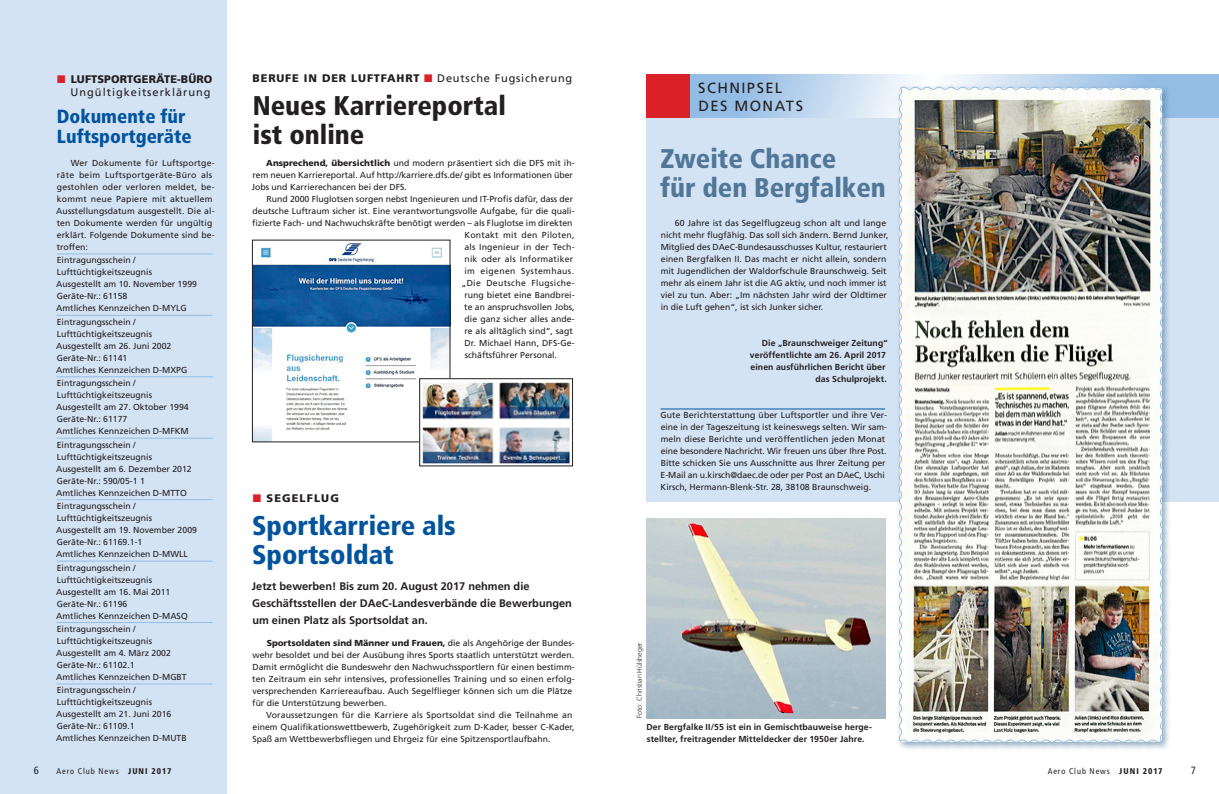
<style>
.page{position:relative;width:1219px;height:794px;background:#fff}
.page>*{position:absolute;margin:0;border:0;box-sizing:border-box;transform-origin:0 0}
.Head_M{font:900 condensed 27px/29px "Frutiger LT Com";color:#517798}
.Head_M-2{font:900 condensed 27px/29px "Frutiger LT Com";color:#231f20}
.Head_M-3{font:900 condensed 27px/29px "Frutiger LT Com";color:#01539e}
.Head_S_2-zeilig{font:900 condensed 19px/20px "Frutiger LT Com";color:#01539e}
.t1{font:14.7px/18px "Frutiger LT Com";letter-spacing:.095em;color:#231f20}
.Vorspann_L{font:700 11px/17px "Frutiger LT Com";color:#231f20}
.Dach_neu{font:11px/13.2px "Frutiger LT Com";letter-spacing:.09em;color:#231f20;text-align:right}
.Dach_neu-2{font:900 11px "Frutiger LT Com";letter-spacing:.075em;color:#231f20}
.Dach_neu-3{font:900 11px "Frutiger LT Com";letter-spacing:.1em;color:#231f20}
.t2{font:condensed 10.5px "Frutiger LT Com";color:#231f20}
._2_Copy_ohne{font:8.7px/12px "Frutiger LT Com";color:#231f20}
._1_Copy_mit_Anlauf{font:8.7px/12px "Frutiger LT Com";color:#231f20}
._2_Copy_ohne-2{font:8.7px/12px "Frutiger LT Com";letter-spacing:.02em;color:#231f20}
.Bildzeilen{font:700 8.7px/12px "Frutiger LT Com";letter-spacing:.01em;color:#231f20;text-align:right}
._2_Copy_ohne-3{font:8.7px "Frutiger LT Com";letter-spacing:.04em;color:#231f20}
._2_Copy_ohne-4{font:8.7px "Frutiger LT Com";letter-spacing:.025em;color:#231f20}
.t3{font:condensed 8.3px "Frutiger LT Com";letter-spacing:.11em;color:#231f20}
.Fotovermerk{font:300 7px "Frutiger LT Com";color:#231f20}
.s1{color:#da2128}
.s2{font-weight:900}
.s3{font-weight:400}
</style>
<div class="page">
<div style="left:0;top:0;width:227px;height:794px;background:#d4e3f4"></div>
<div style="left:646px;top:106px;width:573px;height:396px;background:#d4e3f4"></div>
<hr style="left:57px;top:254px;width:156px;height:1px;background:#93bde5">
<hr style="left:57px;top:315px;width:156px;height:1px;background:#93bde5">
<hr style="left:57px;top:376px;width:156px;height:1px;background:#93bde5">
<hr style="left:57px;top:438px;width:156px;height:1px;background:#93bde5">
<hr style="left:57px;top:499px;width:156px;height:1px;background:#93bde5">
<hr style="left:57px;top:561px;width:156px;height:1px;background:#93bde5">
<hr style="left:57px;top:622px;width:156px;height:1px;background:#93bde5">
<hr style="left:57px;top:683px;width:156px;height:1px;background:#93bde5">
<svg style="left:690px;top:74px;width:529px;height:44px;background:#b4d0ec"></svg>
<div style="left:646px;top:74px;width:44px;height:44px;background:#da2128"></div>
<hr style="left:660px;top:409px;width:225px;height:1px;background:#01539e">
<div style="left:896px;top:84px;width:276px;height:667px;background:#517798;opacity:.6"></div>
<img style="left:898px;top:86px;width:266px;height:657px">
<img style="left:646px;top:519px;width:239px;height:199px">
<img style="left:254px;top:243px;width:194px;height:197px">
<div style="left:252px;top:240px;width:198px;height:202px;border:1px solid #231f20"></div>
<img style="left:422px;top:380px;width:149px;height:84px">
<div style="left:420px;top:378px;width:153px;height:88px;border:1px solid #231f20"></div>
<p class="Dach_neu" style="left:57px;top:72px;width:157px"><span class="s1">■</span> <span class="s2">LUFTSPORTGERÄTE-BÜRO<br></span>Ungültigkeitserklärung</p>
<p class="Head_S_2-zeilig" style="left:57px;top:106px;width:136px">Dokumente für<br>Luftsportgeräte</p>
<p class="_2_Copy_ohne-2" style="left:56px;top:157px;width:160px;text-indent:15px">Wer Dokumente für Luftsportge&shy;räte beim Luftsportgeräte-Büro als gestohlen oder verloren meldet, be&shy;kommt neue Papiere mit aktuellem<br>Ausstellungsdatum ausgestellt. Die al&shy;ten Dokumente werden für ungültig erklärt. Folgende Dokumente sind be&shy;troffen:</p>
<p class="_2_Copy_ohne" style="left:56px;top:254px;width:142px">Eintragungsschein /<br>Lufttüchtigkeitszeugnis<br>Ausgestellt am 10. November 1999<br>Geräte-Nr.: 61158<br>Amtliches Kennzeichen D-MYLG</p>
<p class="_2_Copy_ohne" style="left:56px;top:316px;width:132px">Eintragungsschein /<br>Lufttüchtigkeitszeugnis<br>Ausgestellt am 26. Juni 2002<br>Geräte-Nr.: 61141<br>Amtliches Kennzeichen D-MXPG</p>
<p class="_2_Copy_ohne" style="left:56px;top:377px;width:134px">Eintragungsschein /<br>Lufttüchtigkeitszeugnis<br>Ausgestellt am 27. Oktober 1994<br>Geräte-Nr.: 61177<br>Amtliches Kennzeichen D-MFKM</p>
<p class="_2_Copy_ohne" style="left:56px;top:439px;width:137px">Eintragungsschein /<br>Lufttüchtigkeitszeugnis<br>Ausgestellt am 6. Dezember 2012<br>Geräte-Nr.: 590/05-1 1<br>Amtliches Kennzeichen D-MTTO</p>
<p class="_2_Copy_ohne" style="left:56px;top:500px;width:142px">Eintragungsschein /<br>Lufttüchtigkeitszeugnis<br>Ausgestellt am 19. November 2009<br>Geräte-Nr.: 61169.1-1<br>Amtliches Kennzeichen D-MWLL</p>
<p class="_2_Copy_ohne" style="left:56px;top:561px;width:133px">Eintragungsschein /<br>Lufttüchtigkeitszeugnis<br>Ausgestellt am 16. Mai 2011<br>Geräte-Nr.: 61196<br>Amtliches Kennzeichen D-MASQ</p>
<p class="_2_Copy_ohne" style="left:56px;top:623px;width:132px">Eintragungsschein /<br>Lufttüchtigkeitszeugnis<br>Ausgestellt am 4. März 2002<br>Geräte-Nr.: 61102.1<br>Amtliches Kennzeichen D-MGBT</p>
<p class="_2_Copy_ohne" style="left:56px;top:684px;width:132px">Eintragungsschein /<br>Lufttüchtigkeitszeugnis<br>Ausgestellt am 21. Juni 2016<br>Geräte-Nr.: 61109.1<br>Amtliches Kennzeichen D-MUTB</p>
<p class="Dach_neu-2" style="left:253px;top:71px;width:321px">BERUFE IN DER LUFTFAHRT <span class="s1">■</span> <span class="s3">Deutsche Fugsicherung</span></p>
<p class="Head_M-2" style="left:253px;top:91px;width:255px">Neues Karriereportal ist online</p>
<p class="_1_Copy_mit_Anlauf" style="left:252px;top:157px;width:324px;text-indent:14px"><span class="s2">Ansprechend, übersichtlich</span> und modern präsentiert sich die DFS mit ih&shy;rem neuen Karriereportal. Auf http://karriere.dfs.de/ gibt es Informationen über<br>Jobs und Karrierechancen bei der DFS.</p>
<p class="_2_Copy_ohne" style="left:267px;top:193px;width:308px">Rund 2000 Fluglotsen sorgen nebst Ingenieuren und IT-Profis dafür, dass der</p>
<p class="_2_Copy_ohne" style="left:253px;top:205px;width:324px">deutsche Luftraum sicher ist. Eine verantwortungsvolle Aufgabe, für die quali-</p>
<p class="_2_Copy_ohne" style="left:252px;top:217px;width:322px">fizierte Fach- und Nachwuchskräfte benötigt werden – als Fluglotse im direkten</p>
<p class="_2_Copy_ohne-4" style="left:464px;top:230px;width:112px">Kontakt mit den Piloten,</p>
<p class="_2_Copy_ohne-2" style="left:464px;top:241px;width:112px">als Ingenieur in der Tech-</p>
<p class="_2_Copy_ohne-2" style="left:464px;top:253px;width:110px">nik oder als Informatiker</p>
<p class="_2_Copy_ohne-3" style="left:464px;top:266px;width:111px">im eigenen Systemhaus.</p>
<p class="_2_Copy_ohne-3" style="left:461px;top:278px;width:115px">„Die Deutsche Flugsiche-</p>
<p class="_2_Copy_ohne" style="left:464px;top:289px;width:112px">rung bietet eine Bandbrei-</p>
<p class="_2_Copy_ohne" style="left:464px;top:301px;width:112px">te an anspruchsvollen Jobs,</p>
<p class="_2_Copy_ohne" style="left:465px;top:313px;width:112px">die ganz sicher alles ande-</p>
<p class="_2_Copy_ohne" style="left:464px;top:325px;width:110px">re als alltäglich sind“, sagt</p>
<p class="_2_Copy_ohne" style="left:464px;top:337px;width:112px">Dr. Michael Hann, DFS-Ge-</p>
<p class="_2_Copy_ohne" style="left:465px;top:349px;width:94px">schäftsführer Personal.</p>
<p class="Dach_neu-3" style="left:253px;top:491px;width:87px"><span class="s1">■</span> SEGELFLUG</p>
<p class="Head_M-3" style="left:252px;top:511px;width:205px">Sportkarriere als<br>Sportsoldat</p>
<p class="Vorspann_L" style="left:252px;top:577px;width:321px">Jetzt bewerben! Bis zum 20. August 2017 nehmen die<br>Geschäftsstellen der DAeC-Landesverbände die Bewerbungen um einen Platz als Sportsoldat an.</p>
<p class="_1_Copy_mit_Anlauf" style="left:252px;top:637px;width:324px;text-indent:14px"><span class="s2">Sportsoldaten sind Männer und Frauen,</span> die als Angehörige der Bundes&shy;wehr besoldet und bei der Ausübung ihres Sports staatlich unterstützt werden.<br>Damit ermöglicht die Bundeswehr den Nachwuchssportlern für einen bestimm&shy;ten Zeitraum ein sehr intensives, professionelles Training und so einen erfolg&shy;versprechenden Karriereaufbau. Auch Segelflieger können sich um die Plätze für die Unterstützung bewerben.</p>
<p class="_2_Copy_ohne" style="left:252px;top:709px;width:324px;text-indent:14px">Voraussetzungen für die Karriere als Sportsoldat sind die Teilnahme an einem Qualifikationswettbewerb, Zugehörigkeit zum D-Kader, besser C-Kader,<br>Spaß am Wettbewerbsfliegen und Ehrgeiz für eine Spitzensportlaufbahn.</p>
<p class="t1" style="left:698px;top:78px;width:106px">SCHNIPSEL<br>DES MONATS</p>
<p class="Head_M" style="left:660px;top:144px;width:227px">Zweite Chance<br>für den Bergfalken</p>
<p class="_2_Copy_ohne" style="left:661px;top:217px;width:229px;text-indent:14px">60 Jahre ist das Segelflugzeug schon alt und lange nicht mehr flugfähig. Das soll sich ändern. Bernd Junker, Mitglied des DAeC-Bundesausschusses Kultur, restauriert einen Bergfalken II. Das macht er nicht allein, sondern mit Jugendlichen der Waldorfschule Braunschweig. Seit mehr als einem Jahr ist die AG aktiv, und noch immer ist viel zu tun. Aber: „Im nächsten Jahr wird der Oldtimer in die Luft gehen“, ist sich Junker sicher.</p>
<p class="Bildzeilen" style="left:750px;top:337px;width:139px">Die „Braunschweiger Zeitung“ veröffentlichte am 26. April 2017 einen ausführlichen Bericht über das Schulprojekt.</p>
<p class="_2_Copy_ohne" style="left:660px;top:409px;width:228px">Gute Berichterstattung über Luftsportler und ihre Ver&shy;eine in der Tageszeitung ist keineswegs selten. Wir sam&shy;meln diese Berichte und veröffentlichen jeden Monat eine besondere Nachricht. Wir freuen uns über Ihre Post.<br>Bitte schicken Sie uns Ausschnitte aus Ihrer Zeitung per E-Mail an u.kirsch@daec.de oder per Post an DAeC, Uschi Kirsch, Hermann-Blenk-Str. 28, 38108 Braunschweig.</p>
<p class="Fotovermerk" style="left:635px;top:718px;width:77px;rotate:-90deg">Foto: Christian Hülsheger</p>
<p class="Bildzeilen" style="left:646px;top:721px;width:227px;text-align:left">Der Bergfalke II/55 ist ein in Gemischtbauweise herge&shy;stellter, freitragender Mitteldecker der 1950er Jahre.</p>
<p class="t2" style="left:34px;top:764px;width:7px">6</p>
<p class="t3" style="left:56px;top:766px;width:116px">Aero Club News <span class="s2">JUNI 2017</span></p>
<p class="t3" style="left:1048px;top:766px;width:116px">Aero Club News <span class="s2">JUNI 2017</span></p>
<p class="t2" style="left:1191px;top:764px;width:7px">7</p>
</div>
